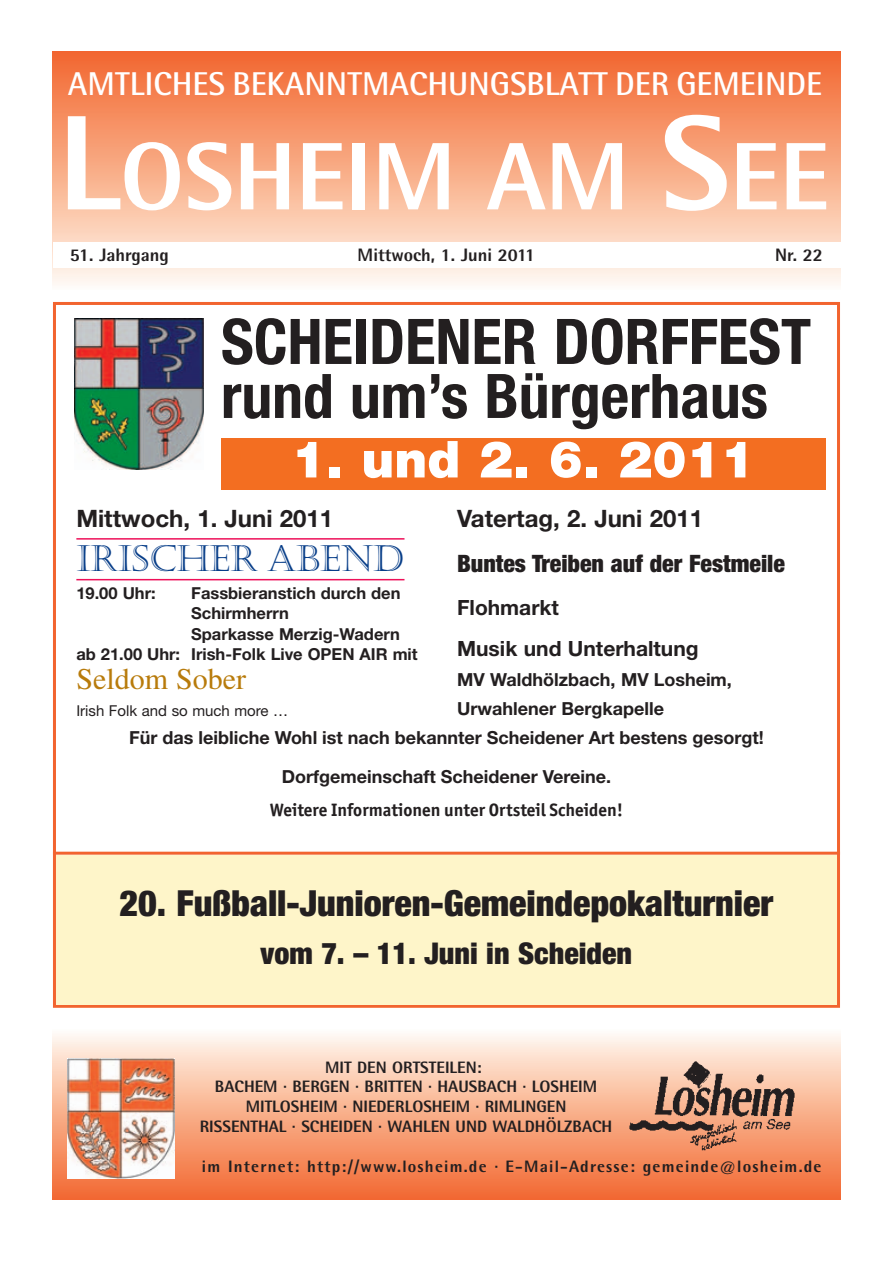
<style>
.page{position:relative;width:893px;height:1263px;background:#fff}
.page>*{position:absolute;margin:0;border:0;box-sizing:border-box;transform-origin:0 0}
.t1{font:800 96px "Rotis Semi Sans";color:#fff}
.t2{font:700 condensed 63px "Helvetica Neue";color:#231f20}
.t3{font:700 condensed 61.5px "Helvetica Neue";color:#231f20}
.t4{font:900 51px "Helvetica Neue";color:#fff}
.t5{font:900 condensed 36px "Helvetica Neue";color:#231f20}
.t6{font:36px "Castellar";color:#083e89}
.t7{font:700 33px "Rotis Semi Sans";color:#fff}
.t8{font:900 condensed 30px "Helvetica Neue";color:#231f20}
.t9{font:30px "Times LT";color:#b87b0b}
.t10{font:700 24px "Helvetica Neue";color:#231f20}
.t11{font:900 condensed 24px "Helvetica Neue";color:#231f20}
.t12{font:700 21px/41.1px "Helvetica Neue";color:#231f20}
.t13{font:700 18px/39px "Helvetica Neue";color:#231f20;text-align:center}
.t14{font:700 18px "Officina San ITC";color:#231f20}
.t15{font:800 18px "Rotis Semi Sans";color:#231f20}
.t16{font:800 16.5px/19.8px "Rotis Semi Sans";color:#231f20;text-align:center}
.t17{font:700 16.5px "Helvetica Neue";color:#231f20}
.t18{font:800 16.5px "Rotis Semi Sans";letter-spacing:.075em;color:#231f20}
.t19{font:15px "Helvetica Neue";color:#231f20}
.s1{font-size:135px}
</style>
<div class="page">
<svg style="left:53px;top:51px;width:787px;height:234px;background:#f7a680"></svg>
<div style="left:53px;top:1029px;width:787px;height:170px;background:linear-gradient(to bottom,#fffaf0,#f2682e)"></div>
<div style="left:53px;top:242px;width:787px;height:26px;background:#fff"></div>
<img style="left:67px;top:1058px;width:107px;height:121px">
<img style="left:628px;top:1057px;width:196px;height:93px">
<img style="left:74px;top:319px;width:130px;height:151px">
<div style="left:221px;top:438px;width:604px;height:51px;background:#f36e21"></div>
<hr style="left:76px;top:538px;width:328px;height:2px;background:#ee1059">
<hr style="left:76px;top:579px;width:328px;height:1px;background:#ee1059">
<div style="left:56px;top:855px;width:780px;height:150px;background:#fef5c9"></div>
<hr style="left:53px;top:852px;width:787px;height:3px;background:#f2642f">
<h3 class="t7" style="left:68px;top:72px;width:755px">AMTLICHES BEKANNTMACHUNGSBLATT DER GEMEINDE</h3>
<h1 class="t1" style="left:58px;top:143px;width:773px"><span class="s1">L</span>OSHEIM AM <span class="s1">S</span>EE</h1>
<p class="t15" style="left:70px;top:249px;width:100px">51. Jahrgang</p>
<p class="t15" style="left:357px;top:249px;width:179px">Mittwoch, 1. Juni 2011</p>
<p class="t15" style="left:775px;top:249px;width:49px">Nr. 22</p>
<h2 class="t2" style="left:221px;top:319px;width:591px">SCHEIDENER DORFFEST</h2>
<h3 class="t3" style="left:221px;top:374px;width:548px">rund um’s Bürgerhaus</h3>
<h3 class="t4" style="left:291px;top:441px;width:464px">1. und 2. 6. 2011</h3>
<h3 class="t10" style="left:76px;top:510px;width:258px">Mittwoch, 1. Juni 2011</h3>
<h3 class="t6" style="left:76px;top:537px;width:329px">IRISCHER ABEND</h3>
<p class="t17" style="left:76px;top:587px;width:81px">19.00 Uhr:</p>
<p class="t17" style="left:191px;top:587px;width:211px">Fassbieranstich durch den</p>
<p class="t17" style="left:191px;top:608px;width:99px">Schirmherrn</p>
<p class="t17" style="left:191px;top:628px;width:210px">Sparkasse Merzig-Wadern</p>
<p class="t17" style="left:76px;top:648px;width:343px">ab 21.00 Uhr: Irish-Folk Live OPEN AIR mit</p>
<h3 class="t9" style="left:76px;top:669px;width:171px">Seldom Sober</h3>
<p class="t19" style="left:76px;top:705px;width:213px">Irish Folk and so much more …</p>
<h3 class="t10" style="left:457px;top:510px;width:247px">Vatertag, 2. Juni 2011</h3>
<h3 class="t11" style="left:457px;top:555px;width:329px">Buntes Treiben auf der Festmeile</h3>
<p class="t12" style="left:457px;top:589px;width:243px">Flohmarkt<br>Musik und Unterhaltung</p>
<p class="t13" style="left:457px;top:667px;width:276px;line-height:29px;text-align:left">MV Waldhölzbach, MV Losheim,<br>Urwahlener Bergkapelle</p>
<p class="t13" style="left:129px;top:720px;width:636px">Für das leibliche Wohl ist nach bekannter Scheidener Art bestens gesorgt!<br>Dorfgemeinschaft Scheidener Vereine.</p>
<p class="t14" style="left:270px;top:803px;width:355px">Weitere Informationen unter Ortsteil Scheiden!</p>
<h3 class="t5" style="left:119px;top:891px;width:655px">20. Fußball-Junioren-Gemeindepokalturnier</h3>
<h3 class="t8" style="left:260px;top:942px;width:373px">vom 7. – 11. Juni in Scheiden</h3>
<p class="t16" style="left:200px;top:1059px;width:414px">MIT DEN ORTSTEILEN:<br>BACHEM · BERGEN · BRITTEN · HAUSBACH · LOSHEIM MITLOSHEIM · NIEDERLOSHEIM · RIMLINGEN<br>RISSENTHAL · SCHEIDEN · WAHLEN UND WALDHÖLZBACH</p>
<p class="t18" style="left:202px;top:1161px;width:621px">im Internet: http://www.losheim.de · E-Mail-Adresse: gemeinde@losheim.de</p>
</div>
